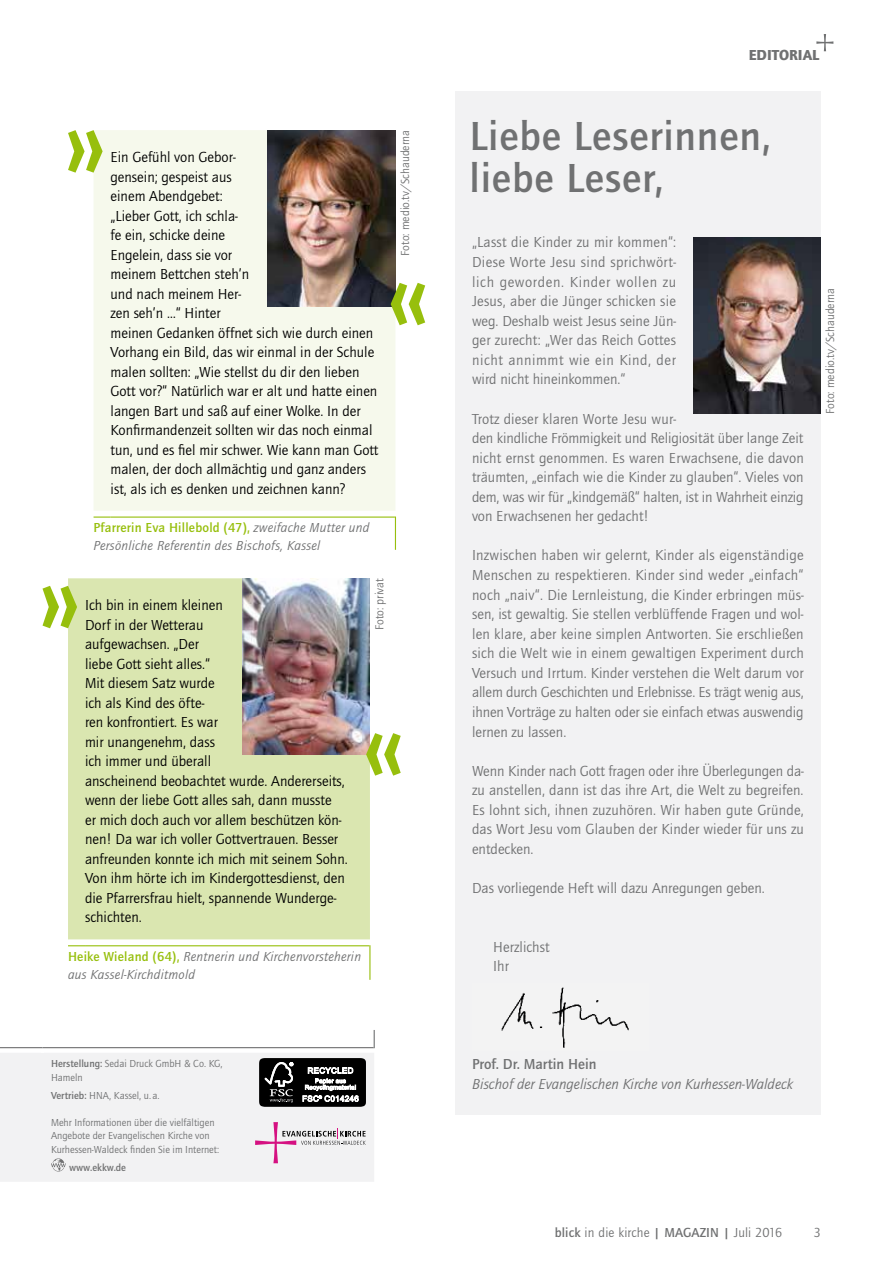
<style>
.page{position:relative;width:893px;height:1263px;background:#fff}
.page>*{position:absolute;margin:0;border:0;box-sizing:border-box;transform-origin:0 0}
.t1{font:700 42px/42px "Quay Itc T";letter-spacing:.02em;color:#707172}
.t2{font:15px/19.5px "Quay Itc T";color:#707172;text-align:justify}
.t3{font:15px/19.5px "Quay Itc T";color:#000}
.t4{font:italic 15px "Quay Itc T";color:#707172}
.t5{font:700 15px "Quay Itc T";color:#707172}
.t6{font:900 15px "Quay Itc T";color:#707172}
.t7{font:italic 13.5px/18px "Quay Itc T";letter-spacing:.02em;color:#707172}
.t8{font:13.5px "Quay Itc T";letter-spacing:.01em;color:#707172}
.t9{font:12px "Quay Itc T";color:#707172}
.t10{font:10.5px/13.5px "Quay Itc T";color:#707172}
.t11{font:700 10.5px "Quay Itc T";color:#707172}
.s1{font-weight:700;font-style:normal;color:#97bf0d}
.s2{font-weight:700}
</style>
<div class="page">
<div style="left:455px;top:91px;width:366px;height:1023px;background:#f2f2f3"></div>
<img style="left:693px;top:238px;width:128px;height:176px">
<div style="left:0;top:1053px;width:374px;height:129px;background:#f2f2f3"></div>
<svg style="left:374px;top:1030px;width:1px;height:18px"></svg>
<hr style="left:43px;top:1047px;width:331px;height:1px;background:#707172">
<hr style="left:0;top:1047px;width:43px;height:1px;background:#707172">
<svg style="left:51px;top:1158px;width:15px;height:13px"></svg>
<div style="left:259px;top:1058px;width:107px;height:48px;background:#000;border-radius:4px"></div>
<div style="left:259px;top:1058px;width:107px;height:48px;border:1px solid #000;border-radius:5px"></div>
<svg style="left:265px;top:1062px;width:28px;height:40px"></svg>
<svg style="left:302px;top:1067px;width:57px;height:35px"></svg>
<div style="left:94px;top:130px;width:301px;height:381px;background:#f6f9ec"></div>
<svg style="left:94px;top:516px;width:17px;height:2px"></svg>
<hr style="left:111px;top:516px;width:284px;height:2px;background:#97bf0d">
<hr style="left:395px;top:516px;width:1px;height:34px;background:#97bf0d">
<img style="left:268px;top:130px;width:127px;height:176px">
<div style="left:68px;top:578px;width:302px;height:361px;background:#dae6b0"></div>
<svg style="left:68px;top:945px;width:17px;height:1px"></svg>
<hr style="left:85px;top:945px;width:284px;height:1px;background:#97bf0d">
<hr style="left:369px;top:945px;width:1px;height:35px;background:#97bf0d">
<img style="left:242px;top:578px;width:128px;height:176px">
<img style="left:501px;top:987px;width:128px;height:61px">
<svg style="left:255px;top:1122px;width:111px;height:41px"></svg>
<svg style="left:68px;top:130px;width:35px;height:43px"></svg>
<svg style="left:43px;top:586px;width:34px;height:42px"></svg>
<svg style="left:391px;top:283px;width:34px;height:42px"></svg>
<svg style="left:366px;top:733px;width:35px;height:43px"></svg>
<svg style="left:816px;top:34px;width:17px;height:17px"></svg>
<p class="t3" style="left:111px;top:147px;width:269px">Ein Gefühl von Gebor-<br>gensein; gespeist aus<br>einem Abendgebet:<br>„Lieber Gott, ich schla-<br>fe ein, schicke deine<br>Engelein, dass sie vor<br>meinem Bettchen steh’n<br>und nach meinem Her-<br>zen seh’n …“ Hinter<br>meinen Gedanken öffnet sich wie durch einen<br>Vorhang ein Bild, das wir einmal in der Schule malen sollten: „Wie stellst du dir den lieben<br>Gott vor?“ Natürlich war er alt und hatte einen langen Bart und saß auf einer Wolke. In der<br>Konfirmandenzeit sollten wir das noch einmal tun, und es fiel mir schwer. Wie kann man Gott malen, der doch allmächtig und ganz anders ist, als ich es denken und zeichnen kann?</p>
<p class="t7" style="left:94px;top:518px;width:277px"><span class="s1">Pfarrerin Eva Hillebold (47),</span> zweifache Mutter und<br>Persönliche Referentin des Bischofs, Kassel</p>
<p class="t3" style="left:85px;top:595px;width:264px">Ich bin in einem kleinen<br>Dorf in der Wetterau<br>aufgewachsen. „Der<br>liebe Gott sieht alles.“<br>Mit diesem Satz wurde<br>ich als Kind des öfte-<br>ren konfrontiert. Es war<br>mir unangenehm, dass<br>ich immer und überall<br>anscheinend beobachtet wurde. Andererseits, wenn der liebe Gott alles sah, dann musste<br>er mich doch auch vor allem beschützen kön&shy;nen! Da war ich voller Gottvertrauen. Besser anfreunden konnte ich mich mit seinem Sohn.<br>Von ihm hörte ich im Kindergottesdienst, den die Pfarrersfrau hielt, spannende Wunderge&shy;schichten.</p>
<p class="t7" style="left:68px;top:947px;width:294px"><span class="s1">Heike Wieland (64),</span> Rentnerin und Kirchenvorsteherin aus Kassel-Kirchditmold</p>
<p class="t9" style="left:373px;top:630px;width:53px;rotate:-90deg">Foto: privat</p>
<p class="t9" style="left:398px;top:256px;width:127px;rotate:-90deg">Foto: medio.tv/Schauderna</p>
<p class="t10" style="left:51px;top:1057px;width:173px"><span class="s2">Herstellung:</span> Sedai Druck GmbH &amp; Co. KG,<br>Hameln</p>
<p class="t10" style="left:51px;top:1088px;width:110px"><span class="s2">Vertrieb:</span> HNA, Kassel, u. a.</p>
<p class="t10" style="left:51px;top:1115px;width:170px">Mehr Informationen über die vielfältigen<br>Angebote der Evangelischen Kirche von<br>Kurhessen-Waldeck finden Sie im Internet:</p>
<p class="t11" style="left:69px;top:1161px;width:58px">www.ekkw.de</p>
<p class="t6" style="left:749px;top:46px;width:72px">EDITORIAL</p>
<h1 class="t1" style="left:469px;top:114px;width:303px">Liebe Leserinnen, liebe Leser,</h1>
<p class="t2" style="left:472px;top:233px;width:206px">„Lasst die Kinder zu mir kommen“:<br>Diese Worte Jesu sind sprichwört&shy;lich geworden. Kinder wollen zu Jesus, aber die Jünger schicken sie weg. Deshalb weist Jesus seine Jün&shy;ger zurecht: „Wer das Reich Gottes nicht annimmt wie ein Kind, der wird nicht hineinkommen.“</p>
<p class="t2" style="left:472px;top:409px;width:333px;text-align:left">Trotz dieser klaren Worte Jesu wur-<br>den kindliche Frömmigkeit und Religiosität über lange Zeit nicht ernst genommen. Es waren Erwachsene, die davon träumten, „einfach wie die Kinder zu glauben“. Vieles von dem, was wir für „kindgemäß“ halten, ist in Wahrheit einzig von Erwachsenen her gedacht!</p>
<p class="t2" style="left:472px;top:545px;width:333px">Inzwischen haben wir gelernt, Kinder als eigenständige Menschen zu respektieren. Kinder sind weder „einfach“ noch „naiv“. Die Lernleistung, die Kinder erbringen müs&shy;sen, ist gewaltig. Sie stellen verblüffende Fragen und wol&shy;len klare, aber keine simplen Antworten. Sie erschließen sich die Welt wie in einem gewaltigen Experiment durch Versuch und Irrtum. Kinder verstehen die Welt darum vor allem durch Geschichten und Erlebnisse. Es trägt wenig aus, ihnen Vorträge zu halten oder sie einfach etwas auswendig lernen zu lassen.</p>
<p class="t2" style="left:472px;top:761px;width:333px">Wenn Kinder nach Gott fragen oder ihre Überlegungen da&shy;zu anstellen, dann ist das ihre Art, die Welt zu begreifen.<br>Es lohnt sich, ihnen zuzuhören. Wir haben gute Gründe, das Wort Jesu vom Glauben der Kinder wieder für uns zu entdecken.</p>
<p class="t2" style="left:472px;top:878px;width:294px">Das vorliegende Heft will dazu Anregungen geben.</p>
<p class="t2" style="left:493px;top:937px;width:58px">Herzlichst<br>Ihr</p>
<p class="t9" style="left:823px;top:414px;width:127px;rotate:-90deg">Foto: medio.tv/Schauderna</p>
<p class="t5" style="left:472px;top:1055px;width:126px">Prof. Dr. Martin Hein</p>
<p class="t4" style="left:472px;top:1075px;width:323px">Bischof der Evangelischen Kirche von Kurhessen-Waldeck</p>
<p class="t8" style="left:555px;top:1225px;width:229px"><span class="s2">blick</span> in die kirche <span class="s2">| MAGAZIN |</span> Juli 2016</p>
<p class="t8" style="left:813px;top:1225px;width:9px">3</p>
</div>
